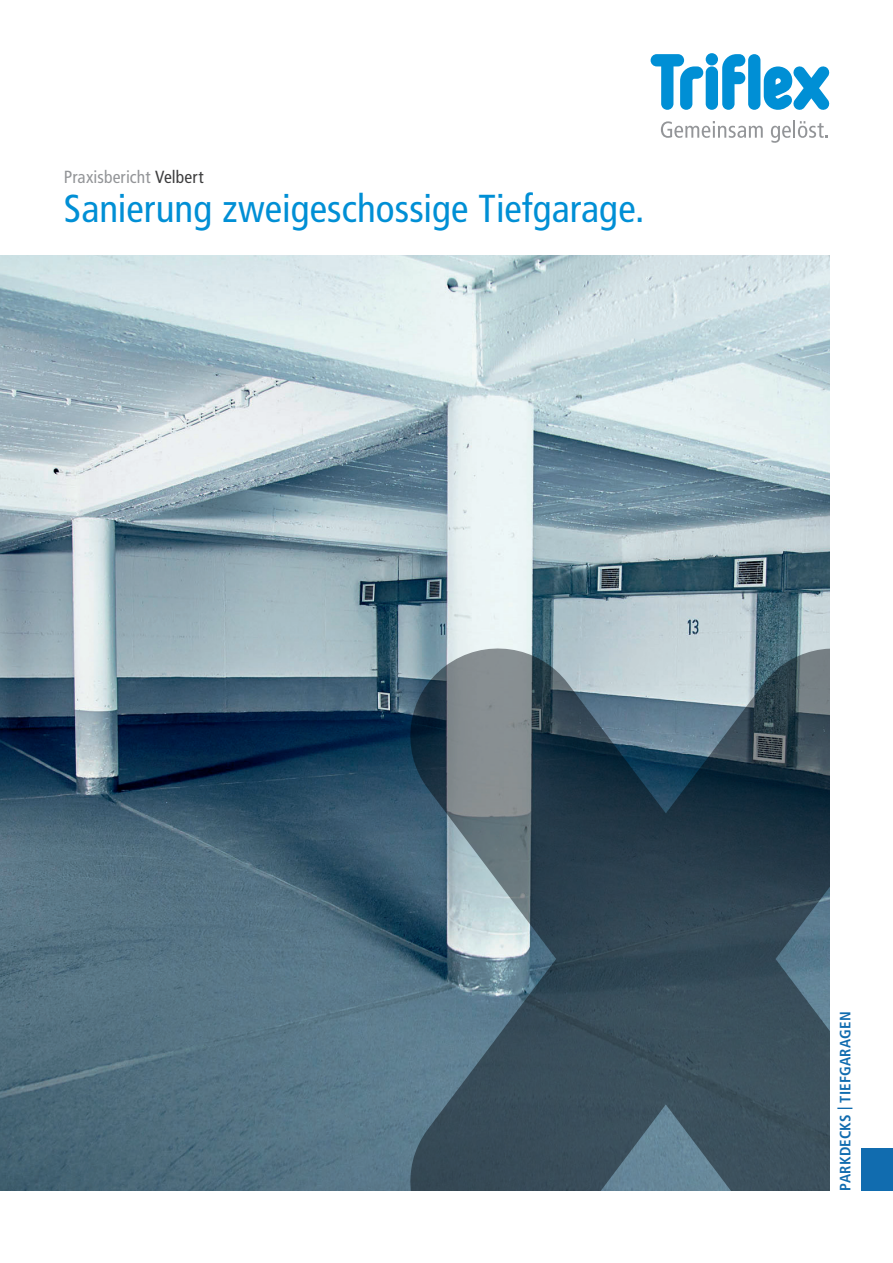
<style>
.page{position:relative;width:893px;height:1263px;background:#fff}
.page>*{position:absolute;margin:0;border:0;box-sizing:border-box;transform-origin:0 0}
.t1{font:condensed 39px "Frutiger LT Pro";color:#008fd5}
.t2{font:condensed 17.55px "Frutiger LT Pro";letter-spacing:.005em;color:#939598}
.t3{font:700 condensed 15px "Frutiger LT Pro";letter-spacing:.015em;color:#116caf}
.s1{color:#3e3e3f}
</style>
<div class="page">
<svg style="left:661px;top:121px;width:102px;height:17px"></svg>
<svg style="left:771px;top:120px;width:57px;height:23px"></svg>
<svg style="left:651px;top:54px;width:52px;height:56px"></svg>
<div style="left:706px;top:66px;width:12px;height:44px;background:#008fd5;border-radius:6px"></div>
<div style="left:706px;top:53px;width:12px;height:12px;background:#008fd5;border-radius:50%"></div>
<svg style="left:722px;top:54px;width:23px;height:56px"></svg>
<svg style="left:764px;top:66px;width:65px;height:44px"></svg>
<div style="left:748px;top:54px;width:12px;height:56px;background:#008fd5;border-radius:6px"></div>
<div style="left:861px;top:1148px;width:32px;height:43px;background:#116caf"></div>
<img style="left:0;top:255px;width:829px;height:936px">
<svg style="left:410px;top:648px;width:419px;height:543px;background:#495f6b"></svg>
<p class="t2" style="left:64px;top:167px;width:141px">Praxisbericht <span class="s1">Velbert</span></p>
<p class="t1" style="left:64px;top:186px;width:582px">Sanierung zweigeschossige Tiefgarage.</p>
<p class="t3" style="left:836px;top:1191px;width:181px;rotate:-90deg">PARKDECKS | TIEFGARAGEN</p>
</div>
